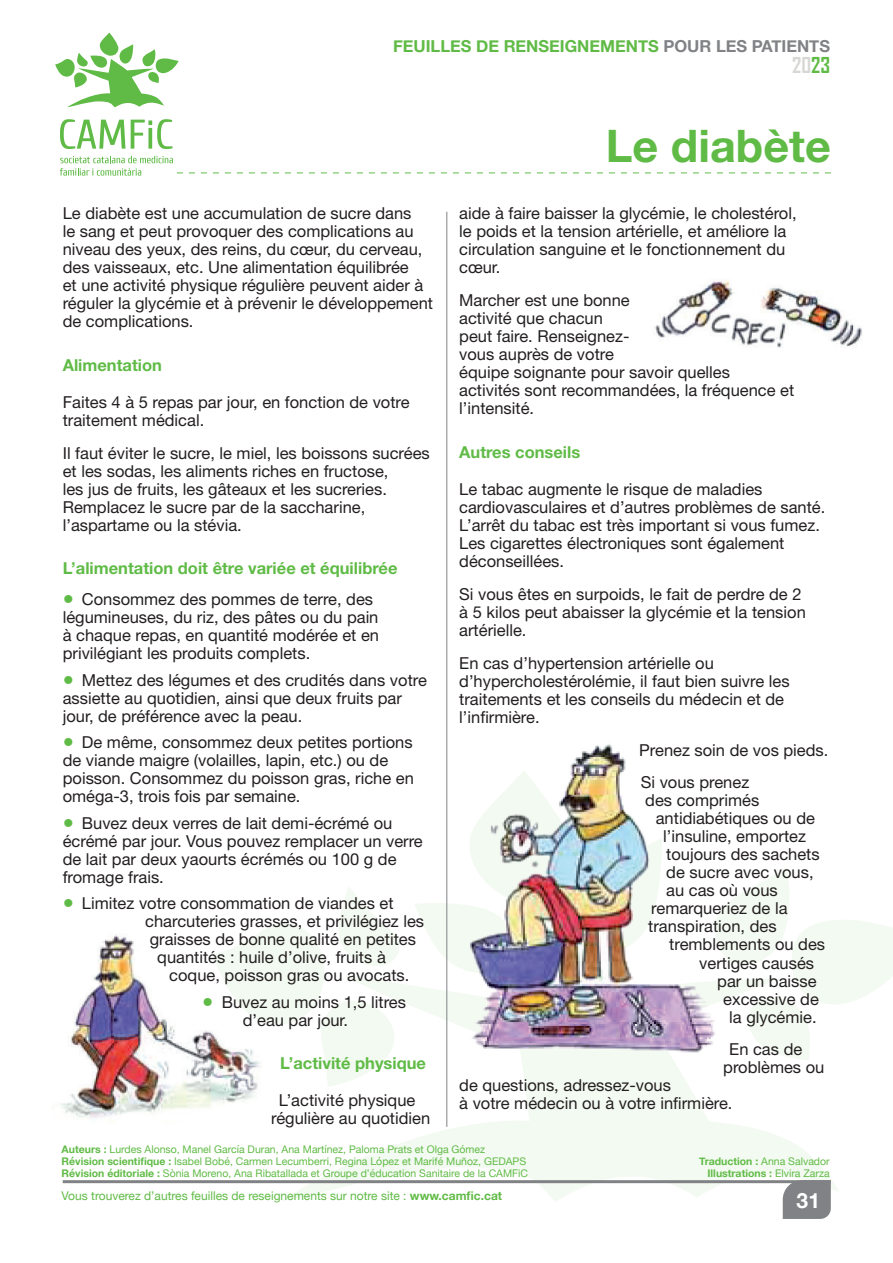
<style>
.page{position:relative;width:893px;height:1263px;background:#fff}
.page>*{position:absolute;margin:0;border:0;box-sizing:border-box;transform-origin:0 0}
.Titulo{font:700 45px "Helvetica Neue LT Std";color:#60bb46}
.t1{font:700 21px "Agency FB";color:#d7d7d4}
.t2{font:700 21px "Helvetica Neue";color:#fff}
.Galerada{font:16.5px/18px "Helvetica Neue LT Std";color:#231f20}
.Titulillo{font:700 16.5px "Helvetica Neue LT Std";color:#60bb46}
.t3{font:700 16.5px "Helvetica Neue";color:#60bb46}
.t4{font:12px "Helvetica Neue";color:#60bb46}
.t5{font:10.5px "Helvetica Neue";color:#60bb46}
.t6{font:700 10.5px "Helvetica Neue";color:#60bb46}
.s1{color:#808285}
.s2{color:#60bb46}
.s3{font-size:22.5px;color:#60bb46}
.s4{font-weight:700}
.s5{font-weight:400}
</style>
<div class="page">
<svg style="left:281px;top:979px;width:557px;height:223px"></svg>
<svg style="left:269px;top:887px;width:132px;height:200px"></svg>
<svg style="left:415px;top:770px;width:37px;height:209px"></svg>
<svg style="left:746px;top:868px;width:147px;height:192px"></svg>
<hr style="left:63px;top:1180px;width:768px;height:3px;background:#808285">
<div style="left:783px;top:1180px;width:48px;height:39px;background:#808285"></div>
<svg style="left:55px;top:33px;width:124px;height:74px"></svg>
<svg style="left:60px;top:156px;width:771px;height:20px"></svg>
<svg style="left:60px;top:119px;width:65px;height:30px"></svg>
<svg style="left:131px;top:119px;width:41px;height:30px"></svg>
<hr style="left:446px;top:212px;width:1px;height:915px;background:#808285">
<img style="left:61px;top:927px;width:208px;height:195px">
<img style="left:655px;top:279px;width:207px;height:69px">
<img style="left:452px;top:744px;width:294px;height:316px">
<p class="t3" style="left:393px;top:33px;width:438px">FEUILLES DE RENSEIGNEMENTS <span class="s1">POUR LES PATIENTS</span></p>
<p class="t1" style="left:792px;top:52px;width:39px">20<span class="s2">23</span></p>
<p class="Galerada" style="left:63px;top:204px;width:372px">Le diabète est une accumulation de sucre dans<br>le sang et peut provoquer des complications au niveau des yeux, des reins, du cœur, du cerveau, des vaisseaux, etc. Une alimentation équilibrée<br>et une activité physique régulière peuvent aider à réguler la glycémie et à prévenir le développement de complications.</p>
<p class="Titulillo" style="left:63px;top:355px;width:101px">Alimentation</p>
<p class="Galerada" style="left:63px;top:393px;width:348px">Faites 4 à 5 repas par jour, en fonction de votre traitement médical.</p>
<p class="Galerada" style="left:63px;top:444px;width:369px">Il faut éviter le sucre, le miel, les boissons sucrées et les sodas, les aliments riches en fructose,<br>les jus de fruits, les gâteaux et les sucreries.<br>Remplacez le sucre par de la saccharine, l’aspartame ou la stévia.</p>
<p class="Titulillo" style="left:63px;top:558px;width:336px">L’alimentation doit être variée et équilibrée</p>
<p class="Galerada" style="left:63px;top:590px;width:318px"><span class="s3">•</span> Consommez des pommes de terre, des légumineuses, du riz, des pâtes ou du pain à chaque repas, en quantité modérée et en privilégiant les produits complets.</p>
<p class="Galerada" style="left:63px;top:671px;width:366px"><span class="s3">•</span> Mettez des légumes et des crudités dans votre assiette au quotidien, ainsi que deux fruits par jour, de préférence avec la peau.</p>
<p class="Galerada" style="left:63px;top:733px;width:353px"><span class="s3">•</span> De même, consommez deux petites portions de viande maigre (volailles, lapin, etc.) ou de poisson. Consommez du poisson gras, riche en oméga-3, trois fois par semaine.</p>
<p class="Galerada" style="left:63px;top:814px;width:362px"><span class="s3">•</span> Buvez deux verres de lait demi-écrémé ou écrémé par jour. Vous pouvez remplacer un verre de lait par deux yaourts écrémés ou 100 g de fromage frais.</p>
<p class="Galerada" style="left:63px;top:894px;width:332px"><span class="s3">•</span> Limitez votre consommation de viandes et</p>
<p class="Galerada" style="left:145px;top:912px;width:280px">charcuteries grasses, et privilégiez les</p>
<p class="Galerada" style="left:150px;top:930px;width:268px">graisses de bonne qualité en petites</p>
<p class="Galerada" style="left:157px;top:948px;width:230px">quantités : huile d’olive, fruits à</p>
<p class="Galerada" style="left:169px;top:966px;width:242px">coque, poisson gras ou avocats.</p>
<p class="Galerada" style="left:243px;top:993px;width:165px;text-indent:-40px"><span class="s3">•</span> Buvez au moins 1,5 litres d’eau par jour.</p>
<p class="Titulillo" style="left:280px;top:1053px;width:147px">L’activité physique</p>
<p class="Galerada" style="left:271px;top:1091px;width:160px;text-align:center">L’activité physique régulière au quotidien</p>
<p class="Titulo" style="left:606px;top:118px;width:226px">Le diabète</p>
<p class="Galerada" style="left:459px;top:204px;width:339px">aide à faire baisser la glycémie, le cholestérol, le poids et la tension artérielle, et améliore la circulation sanguine et le fonctionnement du cœur.</p>
<p class="Galerada" style="left:459px;top:291px;width:336px">Marcher est une bonne<br>activité que chacun<br>peut faire. Renseignez-<br>vous auprès de votre<br>équipe soignante pour savoir quelles activités sont recommandées, la fréquence et l’intensité.</p>
<p class="Titulillo" style="left:459px;top:442px;width:122px">Autres conseils</p>
<p class="Galerada" style="left:459px;top:480px;width:368px">Le tabac augmente le risque de maladies cardiovasculaires et d’autres problèmes de santé.<br>L’arrêt du tabac est très important si vous fumez.<br>Les cigarettes électroniques sont également déconseillées.</p>
<p class="Galerada" style="left:459px;top:585px;width:348px">Si vous êtes en surpoids, le fait de perdre de 2 à 5 kilos peut abaisser la glycémie et la tension artérielle.</p>
<p class="Galerada" style="left:459px;top:654px;width:332px">En cas d’hypertension artérielle ou d’hypercholestérolémie, il faut bien suivre les traitements et les conseils du médecin et de l’infirmière.</p>
<p class="Galerada" style="left:639px;top:740px;width:191px">Prenez soin de vos pieds.</p>
<p class="Galerada" style="left:641px;top:773px;width:110px">Si vous prenez</p>
<p class="Galerada" style="left:645px;top:791px;width:116px">des comprimés</p>
<p class="Galerada" style="left:656px;top:809px;width:161px">antidiabétiques ou de</p>
<p class="Galerada" style="left:663px;top:827px;width:144px">l’insuline, emportez</p>
<p class="Galerada" style="left:666px;top:845px;width:155px">toujours des sachets</p>
<p class="Galerada" style="left:666px;top:863px;width:149px">de sucre avec vous,</p>
<p class="Galerada" style="left:666px;top:881px;width:113px">au cas où vous</p>
<p class="Galerada" style="left:651px;top:899px;width:138px">remarqueriez de la</p>
<p class="Galerada" style="left:648px;top:917px;width:130px">transpiration, des</p>
<p class="Galerada" style="left:669px;top:935px;width:157px">tremblements ou des</p>
<p class="Galerada" style="left:699px;top:953px;width:116px">vertiges causés</p>
<p class="Galerada" style="left:717px;top:971px;width:101px">par un baisse</p>
<p class="Galerada" style="left:723px;top:989px;width:97px">excessive de</p>
<p class="Galerada" style="left:729px;top:1007px;width:89px">la glycémie.</p>
<p class="Galerada" style="left:723px;top:1040px;width:103px;text-indent:6px">En cas de problèmes ou</p>
<p class="Galerada" style="left:459px;top:1076px;width:275px">de questions, adressez-vous<br>à votre médecin ou à votre infirmière.</p>
<p class="t5" style="left:62px;top:1141px;width:425px"><span class="s4">Auteurs :</span> Lurdes Alonso, Manel García Duran, Ana Martínez, Paloma Prats et Olga Gómez</p>
<p class="t5" style="left:62px;top:1153px;width:466px"><span class="s4">Révision scientifique :</span> Isabel Bobé, Carmen Lecumberri, Regina López et Marifé Muñoz, GEDAPS</p>
<p class="t5" style="left:62px;top:1165px;width:468px"><span class="s4">Révision éditoriale :</span> Sònia Moreno, Ana Ribatallada et Groupe d’éducation Sanitaire de la CAMFiC</p>
<p class="t4" style="left:62px;top:1187px;width:442px">Vous trouverez d’autres feuilles de reseignements sur notre site : <span class="s4">www.camfic.cat</span></p>
<p class="t5" style="left:699px;top:1153px;width:132px"><span class="s4">Traduction :</span> Anna Salvador</p>
<p class="t6" style="left:707px;top:1165px;width:124px">Illustrations : <span class="s5">Elvira Zarza</span></p>
<p class="t2" style="left:797px;top:1183px;width:25px">31</p>
</div>
